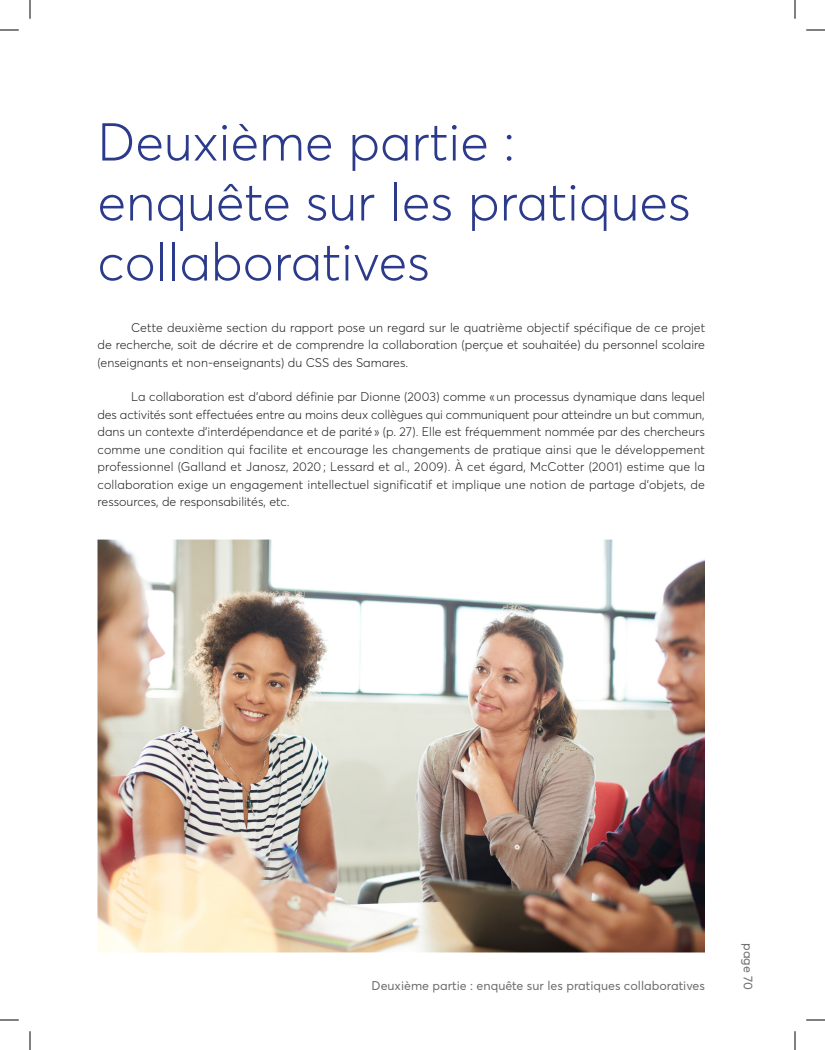
<style>
.page{position:relative;width:825px;height:1050px;background:#fff}
.page>*{position:absolute;margin:0;border:0;box-sizing:border-box;transform-origin:0 0}
.Titres{font:300 52.5px/60px "Averta Std";color:#2b3a8a}
.Texte_régulier{font:300 12.5px/17.5px "Averta Std";color:#231f20;text-align:justify}
.t1{font:12.5px "Averta Std";color:#6c6d70}
</style>
<div class="page">
<img style="left:98px;top:540px;width:607px;height:412px">
<svg style="left:0;top:29px;width:19px;height:2px"></svg>
<svg style="left:806px;top:29px;width:19px;height:2px"></svg>
<svg style="left:0;top:1019px;width:19px;height:2px"></svg>
<svg style="left:806px;top:1019px;width:19px;height:2px"></svg>
<svg style="left:29px;top:0;width:2px;height:19px"></svg>
<svg style="left:29px;top:1031px;width:2px;height:19px"></svg>
<svg style="left:794px;top:0;width:2px;height:19px"></svg>
<svg style="left:794px;top:1031px;width:2px;height:19px"></svg>
<p class="Titres" style="left:98px;top:112px;width:595px">Deuxième partie : enquête sur les pratiques collaboratives</p>
<p class="Texte_régulier" style="left:98px;top:319px;width:609px;text-indent:34px">Cette deuxième section du rapport pose un regard sur le quatrième objectif spécifique de ce projet de recherche, soit de décrire et de comprendre la collaboration (perçue et souhaitée) du personnel scolaire (enseignants et non-enseignants) du CSS des Samares.</p>
<p class="Texte_régulier" style="left:98px;top:388px;width:609px;text-indent:34px">La collaboration est d’abord définie par Dionne (2003) comme «un processus dynamique dans lequel des activités sont effectuées entre au moins deux collègues qui communiquent pour atteindre un but commun, dans un contexte d’interdépendance et de parité» (p. 27). Elle est fréquemment nommée par des chercheurs comme une condition qui facilite et encourage les changements de pratique ainsi que le développement professionnel (Galland et Janosz, 2020 ; Lessard et al., 2009). À cet égard, McCotter (2001) estime que la collaboration exige un engagement intellectuel significatif et implique une notion de partage d’objets, de ressources, de responsabilités, etc.</p>
<p class="t1" style="left:372px;top:978px;width:335px">Deuxième partie : enquête sur les pratiques collaboratives</p>
<p class="t1" style="left:756px;top:943px;width:48px;rotate:90deg">page 70</p>
</div>
